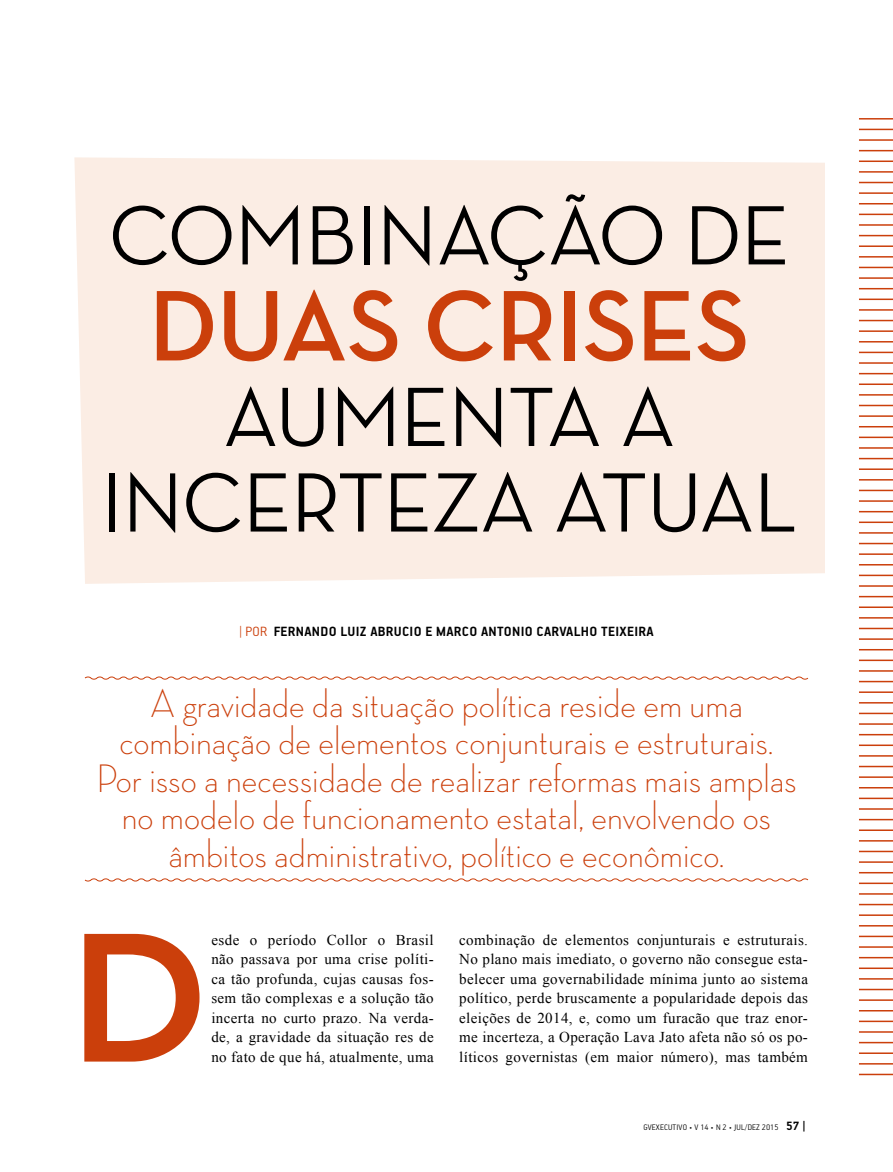
<style>
.page{position:relative;width:893px;height:1172px;background:#fff}
.page>*{position:absolute;margin:0;border:0;box-sizing:border-box;transform-origin:0 0}
.t1{font:800 180.3px "Avenir LT Std";color:#cb3f0b}
.t2{font:700 102px "Neutra Disp";color:#cb3f0b}
.t3{font:500 85.5px/85.5px "Neutra Disp";color:#000;text-align:center}
.t4{font:300 40.5px/37.5px "Neutra Disp";color:#cb3f0b;text-align:center}
.t5{font:15px/19.5px "Times New Roman";letter-spacing:.025em;color:#000;text-align:justify}
.t6{font:700 15px "PF Handbook Pro";letter-spacing:.02em;color:#000}
.t7{font:300 9px "PF Handbook Pro";letter-spacing:.02em;color:#000}
.s1{font-weight:300;color:#cb3f0b}
.s2{font-weight:700;font-size:13.5px}
</style>
<div class="page">
<div style="left:74px;top:157px;width:751px;height:427px;background:#fbede4"></div>
<svg style="left:84px;top:676px;width:725px;height:4px"></svg>
<svg style="left:84px;top:878px;width:725px;height:4px"></svg>
<hr style="left:859px;top:192px;width:34px;height:2px;background:#cb3f0b">
<hr style="left:859px;top:118px;width:34px;height:1px;background:#cb3f0b">
<hr style="left:859px;top:203px;width:34px;height:1px;background:#cb3f0b">
<hr style="left:859px;top:129px;width:34px;height:1px;background:#cb3f0b">
<hr style="left:859px;top:214px;width:34px;height:1px;background:#cb3f0b">
<hr style="left:859px;top:139px;width:34px;height:2px;background:#cb3f0b">
<hr style="left:859px;top:224px;width:34px;height:2px;background:#cb3f0b">
<hr style="left:859px;top:150px;width:34px;height:1px;background:#cb3f0b">
<hr style="left:859px;top:235px;width:34px;height:1px;background:#cb3f0b">
<hr style="left:859px;top:160px;width:34px;height:2px;background:#cb3f0b">
<hr style="left:859px;top:245px;width:34px;height:2px;background:#cb3f0b">
<hr style="left:859px;top:171px;width:34px;height:2px;background:#cb3f0b">
<hr style="left:859px;top:256px;width:34px;height:1px;background:#cb3f0b">
<hr style="left:859px;top:182px;width:34px;height:1px;background:#cb3f0b">
<hr style="left:859px;top:267px;width:34px;height:1px;background:#cb3f0b">
<hr style="left:859px;top:277px;width:34px;height:2px;background:#cb3f0b">
<hr style="left:859px;top:288px;width:34px;height:1px;background:#cb3f0b">
<hr style="left:859px;top:298px;width:34px;height:2px;background:#cb3f0b">
<hr style="left:859px;top:309px;width:34px;height:2px;background:#cb3f0b">
<hr style="left:859px;top:320px;width:34px;height:1px;background:#cb3f0b">
<hr style="left:859px;top:330px;width:34px;height:2px;background:#cb3f0b">
<hr style="left:859px;top:341px;width:34px;height:1px;background:#cb3f0b">
<hr style="left:859px;top:351px;width:34px;height:2px;background:#cb3f0b">
<hr style="left:859px;top:362px;width:34px;height:2px;background:#cb3f0b">
<hr style="left:859px;top:373px;width:34px;height:1px;background:#cb3f0b">
<hr style="left:859px;top:383px;width:34px;height:2px;background:#cb3f0b">
<hr style="left:859px;top:394px;width:34px;height:1px;background:#cb3f0b">
<hr style="left:859px;top:405px;width:34px;height:1px;background:#cb3f0b">
<hr style="left:859px;top:415px;width:34px;height:2px;background:#cb3f0b">
<hr style="left:859px;top:426px;width:34px;height:1px;background:#cb3f0b">
<hr style="left:859px;top:436px;width:34px;height:2px;background:#cb3f0b">
<hr style="left:859px;top:447px;width:34px;height:2px;background:#cb3f0b">
<hr style="left:859px;top:458px;width:34px;height:1px;background:#cb3f0b">
<hr style="left:859px;top:468px;width:34px;height:2px;background:#cb3f0b">
<hr style="left:859px;top:479px;width:34px;height:1px;background:#cb3f0b">
<hr style="left:859px;top:489px;width:34px;height:2px;background:#cb3f0b">
<hr style="left:859px;top:500px;width:34px;height:2px;background:#cb3f0b">
<hr style="left:859px;top:511px;width:34px;height:1px;background:#cb3f0b">
<hr style="left:859px;top:521px;width:34px;height:2px;background:#cb3f0b">
<hr style="left:859px;top:532px;width:34px;height:1px;background:#cb3f0b">
<hr style="left:859px;top:543px;width:34px;height:1px;background:#cb3f0b">
<hr style="left:859px;top:553px;width:34px;height:2px;background:#cb3f0b">
<hr style="left:859px;top:564px;width:34px;height:1px;background:#cb3f0b">
<hr style="left:859px;top:574px;width:34px;height:2px;background:#cb3f0b">
<hr style="left:859px;top:585px;width:34px;height:1px;background:#cb3f0b">
<hr style="left:859px;top:596px;width:34px;height:1px;background:#cb3f0b">
<hr style="left:859px;top:606px;width:34px;height:2px;background:#cb3f0b">
<hr style="left:859px;top:617px;width:34px;height:1px;background:#cb3f0b">
<hr style="left:859px;top:627px;width:34px;height:2px;background:#cb3f0b">
<hr style="left:859px;top:638px;width:34px;height:2px;background:#cb3f0b">
<hr style="left:859px;top:649px;width:34px;height:1px;background:#cb3f0b">
<hr style="left:859px;top:659px;width:34px;height:2px;background:#cb3f0b">
<hr style="left:859px;top:670px;width:34px;height:1px;background:#cb3f0b">
<hr style="left:859px;top:680px;width:34px;height:2px;background:#cb3f0b">
<hr style="left:859px;top:691px;width:34px;height:2px;background:#cb3f0b">
<hr style="left:859px;top:702px;width:34px;height:1px;background:#cb3f0b">
<hr style="left:859px;top:712px;width:34px;height:2px;background:#cb3f0b">
<hr style="left:859px;top:723px;width:34px;height:1px;background:#cb3f0b">
<hr style="left:859px;top:734px;width:34px;height:1px;background:#cb3f0b">
<hr style="left:859px;top:744px;width:34px;height:2px;background:#cb3f0b">
<hr style="left:859px;top:755px;width:34px;height:1px;background:#cb3f0b">
<hr style="left:859px;top:765px;width:34px;height:2px;background:#cb3f0b">
<hr style="left:859px;top:776px;width:34px;height:2px;background:#cb3f0b">
<hr style="left:859px;top:787px;width:34px;height:1px;background:#cb3f0b">
<hr style="left:859px;top:797px;width:34px;height:2px;background:#cb3f0b">
<hr style="left:859px;top:808px;width:34px;height:1px;background:#cb3f0b">
<hr style="left:859px;top:818px;width:34px;height:2px;background:#cb3f0b">
<hr style="left:859px;top:829px;width:34px;height:2px;background:#cb3f0b">
<hr style="left:859px;top:840px;width:34px;height:1px;background:#cb3f0b">
<hr style="left:859px;top:850px;width:34px;height:2px;background:#cb3f0b">
<hr style="left:859px;top:861px;width:34px;height:1px;background:#cb3f0b">
<hr style="left:859px;top:872px;width:34px;height:1px;background:#cb3f0b">
<hr style="left:859px;top:882px;width:34px;height:2px;background:#cb3f0b">
<hr style="left:859px;top:893px;width:34px;height:1px;background:#cb3f0b">
<hr style="left:859px;top:903px;width:34px;height:2px;background:#cb3f0b">
<hr style="left:859px;top:914px;width:34px;height:1px;background:#cb3f0b">
<hr style="left:859px;top:925px;width:34px;height:1px;background:#cb3f0b">
<hr style="left:859px;top:935px;width:34px;height:2px;background:#cb3f0b">
<hr style="left:859px;top:946px;width:34px;height:1px;background:#cb3f0b">
<hr style="left:859px;top:956px;width:34px;height:2px;background:#cb3f0b">
<hr style="left:859px;top:967px;width:34px;height:2px;background:#cb3f0b">
<hr style="left:859px;top:978px;width:34px;height:1px;background:#cb3f0b">
<hr style="left:859px;top:988px;width:34px;height:2px;background:#cb3f0b">
<hr style="left:859px;top:999px;width:34px;height:1px;background:#cb3f0b">
<hr style="left:859px;top:1010px;width:34px;height:1px;background:#cb3f0b">
<hr style="left:859px;top:1020px;width:34px;height:2px;background:#cb3f0b">
<hr style="left:859px;top:1031px;width:34px;height:1px;background:#cb3f0b">
<hr style="left:859px;top:1041px;width:34px;height:2px;background:#cb3f0b">
<hr style="left:859px;top:1052px;width:34px;height:1px;background:#cb3f0b">
<hr style="left:859px;top:1063px;width:34px;height:1px;background:#cb3f0b">
<hr style="left:859px;top:1073px;width:34px;height:2px;background:#cb3f0b">
<h3 class="t3" style="left:109px;top:193px;width:681px">COMBINAÇÃO DE</h3>
<h2 class="t2" style="left:149px;top:269px;width:602px">DUAS CRISES</h2>
<h3 class="t3" style="left:102px;top:375px;width:697px">AUMENTA A<br>INCERTEZA ATUAL</h3>
<p class="t6" style="left:239px;top:622px;width:416px"><span class="s1">| POR</span> FERNANDO LUIZ ABRUCIO E MARCO ANTONIO CARVALHO TEIXEIRA</p>
<p class="t4" style="left:96px;top:684px;width:702px">A gravidade da situação política reside em uma combinação de elementos conjunturais e estruturais.<br>Por isso a necessidade de realizar reformas mais amplas no modelo de funcionamento estatal, envolvendo os âmbitos administrativo, político e econômico.</p>
<h1 class="t1" style="left:70px;top:892px;width:138px">D</h1>
<p class="t5" style="left:211px;top:929px;width:224px">esde o período Collor o Brasil não passava por uma crise políti&shy;ca tão profunda, cujas causas fos&shy;sem tão complexas e a solução tão incerta no curto prazo. Na verda&shy;de, a gravidade da situação res de no fato de que há, atualmente, uma</p>
<p class="t5" style="left:459px;top:929px;width:350px">combinação de elementos conjunturais e estruturais.<br>No plano mais imediato, o governo não consegue esta&shy;belecer uma governabilidade mínima junto ao sistema político, perde bruscamente a popularidade depois das eleições de 2014, e, como um furacão que traz enor&shy;me incerteza, a Operação Lava Jato afeta não só os po&shy;líticos governistas (em maior número), mas também</p>
<p class="t7" style="left:643px;top:1121px;width:164px">GVEXECUTIVO • V 14 • N 2 • JUL/DEZ 2015 <span class="s2">57 |</span></p>
</div>
